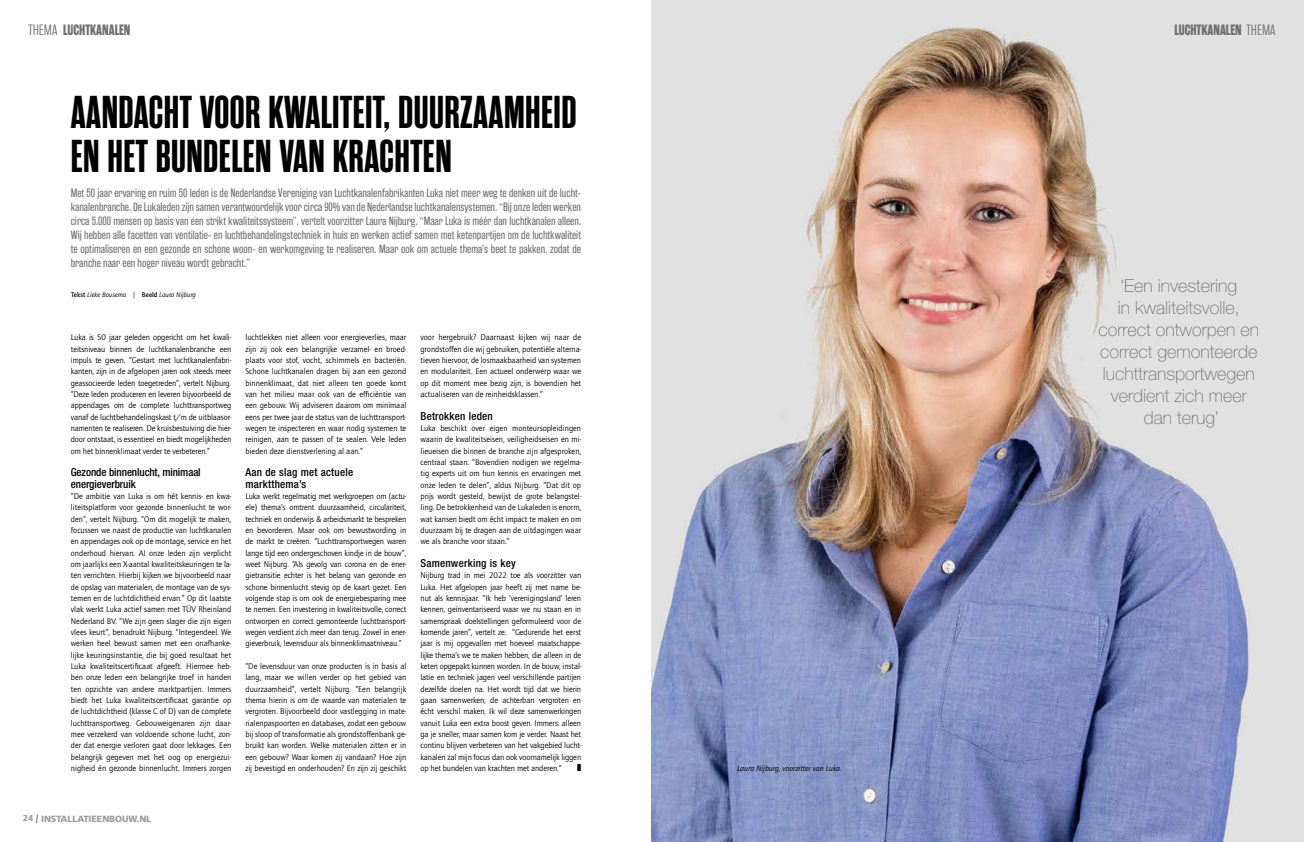
<style>
.page{position:relative;width:1304px;height:842px;background:#fff}
.page>*{position:absolute;margin:0;border:0;box-sizing:border-box;transform-origin:0 0}
.t1{font:700 46px/44px "Rama Gothic M";letter-spacing:.01em;color:#000}
.t2{font:100 18px/22px "Helvetica Neue LT Std";color:#706f6f;text-align:center}
.t3{font:700 15px "Rama Gothic E";color:#706f6f;scale:.89 1}
.t4{font:12px/14px "Rama Gothic E";color:#706f6f;text-align:justify}
.t5{font:500 condensed 11px/11.3px "Helvetica Neue LT Std";letter-spacing:.02em;color:#000}
.t6{font:500 condensed 11px/11.3px "Helvetica Neue LT Std";letter-spacing:-.01em;color:#000}
.t7{font:900 9px "Frutiger LT Std";letter-spacing:-.01em;color:#9d9d9c}
.t8{font:8.5px/11.3px "Quay Sans ITC Std";color:#000;text-align:justify}
.t9{font:italic 8px "Quay Sans ITC Std";color:#000}
.t10{font:italic 7px "Quay Sans ITC Std";color:#000}
.s1{font-weight:300}
.s2{font-weight:500;font-style:normal}
.s3{font-family:"Quay Sans ITC Std"}
.s4{font-family:"Quay Sans ITC Std";font-weight:400;font-size:8.8px;color:#1b2d54}
</style>
<div class="page">
<img style="left:652px;top:0;width:652px;height:842px">
<h3 class="t3" style="left:28px;top:22px;width:116px"><span class="s1">THEMA</span> LUCHTKANALEN</h3>
<h3 class="t3" style="left:1174px;top:22px;width:115px">LUCHTKANALEN <span class="s1">THEMA</span></h3>
<h1 class="t1" style="left:71px;top:91px;width:507px">AANDACHT VOOR KWALITEIT, DUURZAAMHEID<br>EN HET BUNDELEN VAN KRACHTEN</h1>
<p class="t4" style="left:71px;top:187px;width:512px">Met 50 jaar ervaring en ruim 50 leden is de Nederlandse Vereniging van Luchtkanalenfabrikanten Luka niet meer weg te denken uit de lucht&shy;kanalenbranche. De Lukaleden zijn samen verantwoordelijk voor circa 90% van de Nederlandse luchtkanalensystemen. “Bij onze leden werken circa 5.000 mensen op basis van een strikt kwaliteitssysteem”, vertelt voorzitter Laura Nijburg. “Maar Luka is méér dan luchtkanalen alleen.<br>Wij hebben alle facetten van ventilatie- en luchtbehandelingstechniek in huis en werken actief samen met ketenpartijen om de luchtkwaliteit te optimaliseren en een gezonde en schone woon- en werkomgeving te realiseren. Maar ook om actuele thema’s beet te pakken, zodat de branche naar een hoger niveau wordt gebracht.”</p>
<p class="t10" style="left:71px;top:291px;width:126px"><span class="s2">Tekst</span> Lieke Bousema | <span class="s2">Beeld</span> Laura Nijburg</p>
<p class="t8" style="left:71px;top:332px;width:162px">Luka is 50 jaar geleden opgericht om het kwali&shy;teitsniveau binnen de luchtkanalenbranche een impuls te geven. “Gestart met luchtkanalenfabri&shy;kanten, zijn in de afgelopen jaren ook steeds meer geassocieerde leden toegetreden”, vertelt Nijburg. “Deze leden produceren en leveren bijvoorbeeld de appendages om de complete luchttransportweg vanaf de luchtbehandelingskast t/m de uitblaasor&shy;namenten te realiseren. De kruisbestuiving die hier&shy;door ontstaat, is essentieel en biedt mogelijkheden om het binnenklimaat verder te verbeteren.”</p>
<p class="t6" style="left:71px;top:467px;width:131px">Gezonde binnenlucht, minimaal energieverbruik</p>
<p class="t8" style="left:71px;top:490px;width:162px">“De ambitie van Luka is om hét kennis- en kwa&shy;liteitsplatform voor gezonde binnenlucht te wor&shy;den”, vertelt Nijburg. “Om dit mogelijk te maken, focussen we naast de productie van luchtkanalen en appendages ook op de montage, service en het onderhoud hiervan. Al onze leden zijn verplicht om jaarlijks een X-aantal kwaliteitskeuringen te la&shy;ten verrichten. Hierbij kijken we bijvoorbeeld naar de opslag van materialen, de montage van de sys&shy;temen en de luchtdichtheid ervan.” Op dit laatste vlak werkt Luka actief samen met TÜV Rheinland Nederland BV. “We zijn geen slager die zijn eigen vlees keurt”, benadrukt Nijburg. “Integendeel. We werken heel bewust samen met een onafhanke&shy;lijke keuringsinstantie, die bij goed resultaat het Luka kwaliteitscertificaat afgeeft. Hiermee heb&shy;ben onze leden een belangrijke troef in handen ten opzichte van andere marktpartijen. Immers biedt het Luka kwaliteitscertificaat garantie op de luchtdichtheid (klasse C of D) van de complete luchttransportweg. Gebouweigenaren zijn daar&shy;mee verzekerd van voldoende schone lucht, zon&shy;der dat energie verloren gaat door lekkages. Een belangrijk gegeven met het oog op energiezui&shy;nigheid én gezonde binnenlucht. Immers zorgen</p>
<p class="t8" style="left:245px;top:332px;width:162px">luchtlekken niet alleen voor energieverlies, maar zijn zij ook een belangrijke verzamel- en broed&shy;plaats voor stof, vocht, schimmels en bacteriën.<br>Schone luchtkanalen dragen bij aan een gezond binnenklimaat, dat niet alleen ten goede komt van het milieu maar ook van de efficiëntie van een gebouw. Wij adviseren daarom om minimaal eens per twee jaar de status van de luchttransport&shy;wegen te inspecteren en waar nodig systemen te reinigen, aan te passen of te sealen. Vele leden bieden deze dienstverlening al aan.”</p>
<p class="t5" style="left:245px;top:467px;width:109px">Aan de slag met actuele marktthema’s</p>
<p class="t8" style="left:245px;top:490px;width:162px">Luka werkt regelmatig met werkgroepen om (actu&shy;ele) thema’s omtrent duurzaamheid, circulariteit, techniek en onderwijs &amp; arbeidsmarkt te bespreken en bevorderen. Maar ook om bewustwording in de markt te creëren. “Luchttransportwegen waren lange tijd een ondergeschoven kindje in de bouw”, weet Nijburg. “Als gevolg van corona en de ener&shy;gietransitie echter is het belang van gezonde en schone binnenlucht stevig op de kaart gezet. Een volgende stap is om ook de energiebesparing mee te nemen. Een investering in kwaliteitsvolle, correct ontworpen en correct gemonteerde luchttransport&shy;wegen verdient zich meer dan terug. Zowel in ener&shy;gieverbruik, levensduur als binnenklimaatniveau.”</p>
<p class="t8" style="left:245px;top:660px;width:162px">“De levensduur van onze producten is in basis al lang, maar we willen verder op het gebied van duurzaamheid”, vertelt Nijburg. “Een belangrijk thema hierin is om de waarde van materialen te vergroten. Bijvoorbeeld door vastlegging in mate&shy;rialenpaspoorten en databases, zodat een gebouw bij sloop of transformatie als grondstoffenbank ge&shy;bruikt kan worden. Welke materialen zitten er in een gebouw? Waar komen zij vandaan? Hoe zijn zij bevestigd en onderhouden? En zijn zij geschikt</p>
<p class="t8" style="left:421px;top:332px;width:162px">voor hergebruik? Daarnaast kijken wij naar de grondstoffen die wij gebruiken, potentiële alterna&shy;tieven hiervoor, de losmaakbaarheid van systemen en modulariteit. Een actueel onderwerp waar we op dit moment mee bezig zijn, is bovendien het actualiseren van de reinheidsklassen.”</p>
<p class="t5" style="left:421px;top:410px;width:74px">Betrokken leden</p>
<p class="t8" style="left:421px;top:422px;width:162px">Luka beschikt over eigen monteursopleidingen waarin de kwaliteitseisen, veiligheidseisen en mi&shy;lieueisen die binnen de branche zijn afgesproken, centraal staan. “Bovendien nodigen we regelma&shy;tig experts uit om hun kennis en ervaringen met onze leden te delen”, aldus Nijburg. “Dat dit op prijs wordt gesteld, bewijst de grote belangstel&shy;ling. De betrokkenheid van de Lukaleden is enorm, wat kansen biedt om écht impact te maken en om duurzaam bij te dragen aan de uitdagingen waar we als branche voor staan.”</p>
<p class="t5" style="left:421px;top:557px;width:97px">Samenwerking is key</p>
<p class="t8" style="left:421px;top:570px;width:162px">Nijburg trad in mei 2022 toe als voorzitter van Luka. Het afgelopen jaar heeft zij met name be&shy;nut als kennisjaar. “Ik heb ‘verenigingsland’ leren kennen, geïnventariseerd waar we nu staan en in samenspraak doelstellingen geformuleerd voor de komende jaren”, vertelt ze. “Gedurende het eerst jaar is mij opgevallen met hoeveel maatschappe&shy;lijke thema’s we te maken hebben, die alleen in de keten opgepakt kunnen worden. In de bouw, instal&shy;latie en techniek jagen veel verschillende partijen dezelfde doelen na. Het wordt tijd dat we hierin gaan samenwerken, de achterban vergroten en écht verschil maken. Ik wil deze samenwerkingen vanuit Luka een extra boost geven. Immers: alleen ga je sneller, maar samen kom je verder. Naast het continu blijven verbeteren van het vakgebied lucht&shy;kanalen zal mijn focus dan ook voornamelijk liggen op het bundelen van krachten met anderen.”</p>
<p class="t7" style="left:23px;top:813px;width:130px"><span class="s3">24</span> <span class="s4">|</span> INSTALLATIEENBOUW.NL</p>
<p class="t9" style="left:737px;top:764px;width:106px">Laura Nijburg, voorzitter van Luka.</p>
<h2 class="t2" style="left:1098px;top:275px;width:162px">‘Een investering<br>in kwaliteitsvolle, correct ontworpen en correct gemonteerde luchttransportwegen verdient zich meer dan terug’</h2>
</div>
